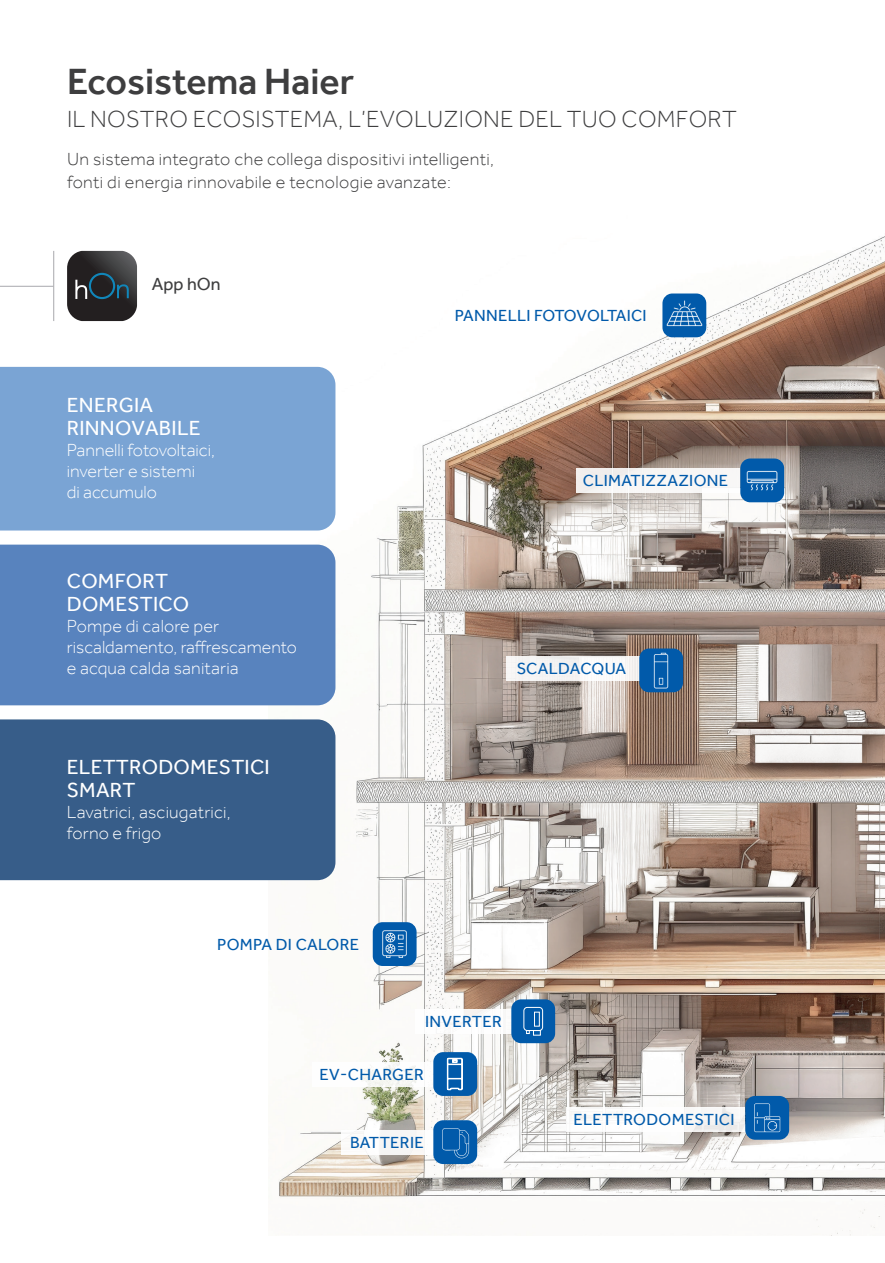
<style>
.page{position:relative;width:885px;height:1263px;background:#fff}
.page>*{position:absolute;margin:0;border:0;box-sizing:border-box;transform-origin:0 0}
.t1{font:500 37.5px "Effra";color:#3e3e3f}
.t2{font:300 24px "Effra";letter-spacing:.01em;color:#3e3e3f}
.t3{font:21px/22.5px "Effra";letter-spacing:.01em;color:#fff}
.t4{font:300 18px/21px "Effra";color:#fff}
.t5{font:300 18px/22.5px "Effra";letter-spacing:.02em;color:#3e3e3f}
.t6{font:18px "Effra";color:#3e3e3f}
.t7{font:16.5px "Effra";letter-spacing:.02em;color:#015aaa}
.t8{font:16.5px "Effra";color:#015aaa}
</style>
<div class="page">
<hr style="left:884px;top:0;width:1px;height:1263px;background:#305482">
<hr style="left:884px;top:0;width:1px;height:523px;background:#231f20">
<img style="left:268px;top:236px;width:616px;height:999px">
<div style="left:576px;top:468px;width:164px;height:25px;background:#f7f6f6"></div>
<div style="left:506px;top:657px;width:133px;height:24px;background:#f6f5f4"></div>
<div style="left:415px;top:1009px;width:96px;height:24px;background:#fff"></div>
<div style="left:566px;top:1107px;width:179px;height:24px;background:#fff"></div>
<div style="left:662px;top:293px;width:44px;height:44px;background:#015aaa;border-radius:10px"></div>
<img style="left:662px;top:293px;width:44px;height:42px">
<div style="left:639px;top:648px;width:44px;height:44px;background:#015aaa;border-radius:10px"></div>
<div style="left:373px;top:922px;width:43px;height:44px;background:#015aaa;border-radius:10px"></div>
<div style="left:511px;top:999px;width:44px;height:44px;background:#015aaa;border-radius:10px"></div>
<div style="left:745px;top:1096px;width:44px;height:44px;background:#015aaa;border-radius:10px"></div>
<div style="left:312px;top:1062px;width:121px;height:24px;background:#fff"></div>
<div style="left:433px;top:1052px;width:44px;height:44px;background:#015aaa;border-radius:10px"></div>
<div style="left:341px;top:1130px;width:92px;height:24px;background:#faf8f6"></div>
<div style="left:433px;top:1120px;width:44px;height:44px;background:#015aaa;border-radius:10px"></div>
<img style="left:373px;top:922px;width:43px;height:43px">
<svg style="left:754px;top:1103px;width:26px;height:29px"></svg>
<img style="left:739px;top:458px;width:45px;height:45px">
<div style="left:523px;top:1007px;width:20px;height:24px;border:1px solid #fff;border-radius:3px"></div>
<svg style="left:526px;top:1012px;width:15px;height:24px"></svg>
<svg style="left:67px;top:251px;width:70px;height:70px;background:#393c3f"></svg>
<div style="left:0;top:719px;width:335px;height:161px;background:#375d89"></div>
<div style="left:0;top:545px;width:335px;height:160px;background:#5883be"></div>
<div style="left:0;top:367px;width:335px;height:163px;background:#7aa4d4"></div>
<hr style="left:53px;top:251px;width:1px;height:70px;background:#a8a9ad">
<hr style="left:0;top:286px;width:53px;height:1px;background:#a8a9ad">
<svg style="left:447px;top:1058px;width:15px;height:32px"></svg>
<svg style="left:442px;top:1128px;width:27px;height:30px"></svg>
<img style="left:641px;top:650px;width:40px;height:41px">
<h1 class="t1" style="left:67px;top:60px;width:288px">Ecosistema Haier</h1>
<h2 class="t2" style="left:67px;top:104px;width:671px">IL NOSTRO ECOSISTEMA, L’EVOLUZIONE DEL TUO COMFORT</h2>
<p class="t5" style="left:67px;top:148px;width:428px">Un sistema integrato che collega dispositivi intelligenti, fonti di energia rinnovabile e tecnologie avanzate:</p>
<p class="t6" style="left:152px;top:274px;width:70px">App hOn</p>
<p class="t3" style="left:67px;top:394px;width:135px">ENERGIA<br>RINNOVABILE</p>
<p class="t4" style="left:67px;top:439px;width:150px">Pannelli fotovoltaici, inverter e sistemi<br>di accumulo</p>
<p class="t3" style="left:67px;top:570px;width:124px">COMFORT<br>DOMESTICO</p>
<p class="t4" style="left:67px;top:615px;width:231px">Pompe di calore per riscaldamento, raffrescamento e acqua calda sanitaria</p>
<p class="t3" style="left:67px;top:755px;width:204px">ELETTRODOMESTICI<br>SMART</p>
<p class="t4" style="left:67px;top:801px;width:165px">Lavatrici, asciugatrici, forno e frigo</p>
<p class="t7" style="left:217px;top:935px;width:143px">POMPA DI CALORE</p>
<p class="t7" style="left:454px;top:306px;width:193px">PANNELLI FOTOVOLTAICI</p>
<p class="t7" style="left:582px;top:471px;width:147px">CLIMATIZZAZIONE</p>
<p class="t8" style="left:516px;top:659px;width:111px">SCALDACQUA</p>
<p class="t7" style="left:425px;top:1011px;width:78px">INVERTER</p>
<p class="t7" style="left:319px;top:1064px;width:106px">EV-CHARGER</p>
<p class="t7" style="left:350px;top:1132px;width:75px">BATTERIE</p>
<p class="t7" style="left:573px;top:1109px;width:162px">ELETTRODOMESTICI</p>
</div>
